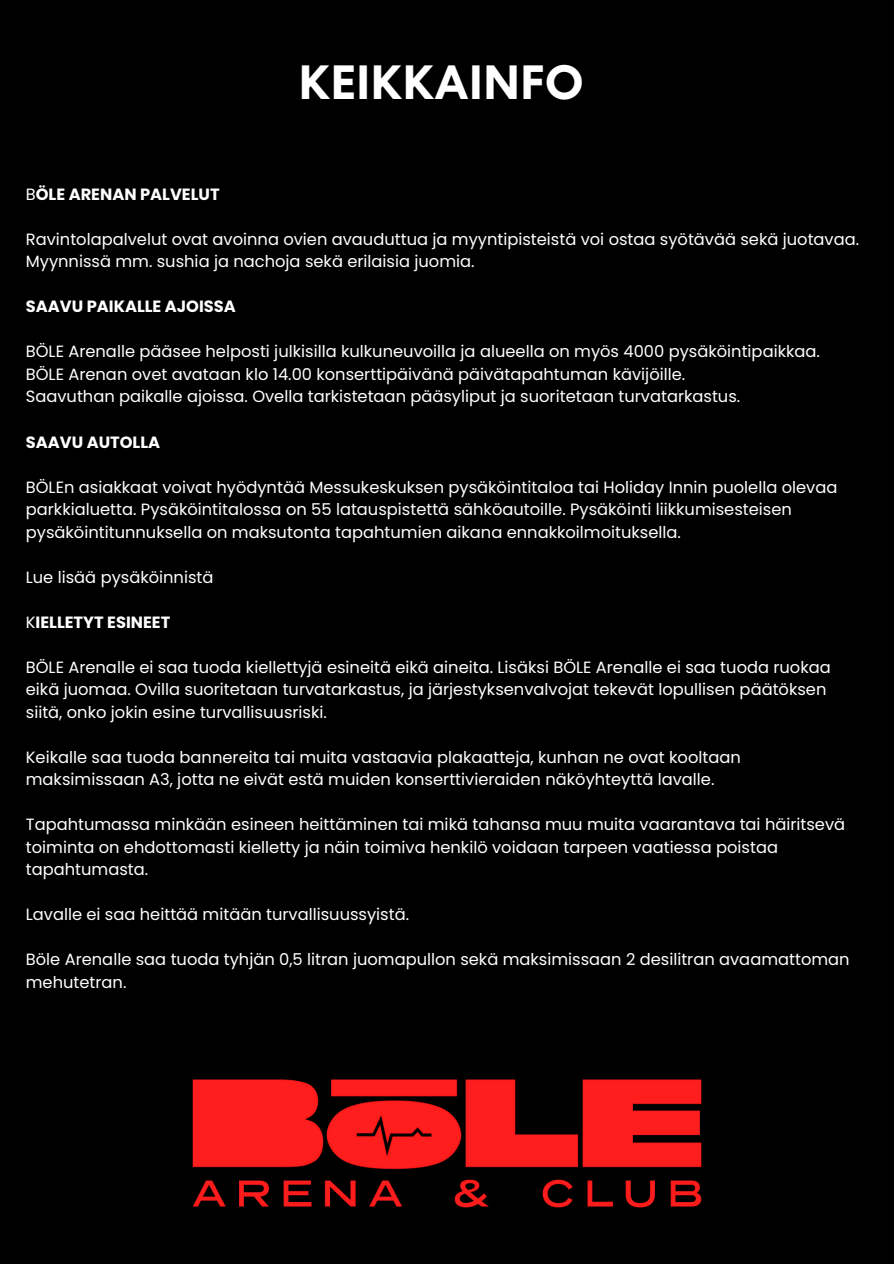
<style>
.page{position:relative;width:894px;height:1264px;background:#fff}
.page>*{position:absolute;margin:0;border:0;box-sizing:border-box;transform-origin:0 0}
.t1{font:700 48px "Centra No 2";color:#fff}
.t2{font:16.35px/22.5px "Poppins";color:#fff}
.t3{font:700 16.35px "Poppins";color:#fff}
.s1{font-weight:400}
</style>
<div class="page">
<div style="left:0;top:0;width:893px;height:1263px;background:#000"></div>
<img style="left:192px;top:1079px;width:510px;height:129px">
<h3 class="t1" style="left:298px;top:65px;width:287px">KEIKKAINFO</h3>
<p class="t3" style="left:26px;top:183px;width:195px"><span class="s1">B</span>ÖLE ARENAN PALVELUT</p>
<p class="t2" style="left:26px;top:228px;width:834px">Ravintolapalvelut ovat avoinna ovien avauduttua ja myyntipisteistä voi ostaa syötävää sekä juotavaa.</p>
<h2 class="t2" style="left:26px;top:250px;width:450px">Myynnissä mm. sushia ja nachoja sekä erilaisia juomia.</h2>
<p class="t3" style="left:26px;top:295px;width:211px">SAAVU PAIKALLE AJOISSA</p>
<p class="t2" style="left:26px;top:340px;width:795px">BÖLE Arenalle pääsee helposti julkisilla kulkuneuvoilla ja alueella on myös 4000 pysäköintipaikkaa.<br>BÖLE Arenan ovet avataan klo 14.00 konserttipäivänä päivätapahtuman kävijöille.</p>
<h2 class="t2" style="left:26px;top:385px;width:715px">Saavuthan paikalle ajoissa. Ovella tarkistetaan pääsyliput ja suoritetaan turvatarkastus.</h2>
<p class="t3" style="left:26px;top:430px;width:136px">SAAVU AUTOLLA</p>
<p class="t2" style="left:26px;top:475px;width:812px">BÖLEn asiakkaat voivat hyödyntää Messukeskuksen pysäköintitaloa tai Holiday Innin puolella olevaa parkkialuetta. Pysäköintitalossa on 55 latauspistettä sähköautoille. Pysäköinti liikkumisesteisen pysäköintitunnuksella on maksutonta tapahtumien aikana ennakkoilmoituksella.</p>
<h3 class="t2" style="left:26px;top:565px;width:189px">Lue lisää pysäköinnistä</h3>
<p class="t3" style="left:26px;top:610px;width:146px"><span class="s1">K</span>IELLETYT ESINEET</p>
<p class="t2" style="left:26px;top:655px;width:806px">BÖLE Arenalle ei saa tuoda kiellettyjä esineitä eikä aineita. Lisäksi BÖLE Arenalle ei saa tuoda ruokaa eikä juomaa. Ovilla suoritetaan turvatarkastus, ja järjestyksenvalvojat tekevät lopullisen päätöksen siitä, onko jokin esine turvallisuusriski.</p>
<p class="t2" style="left:26px;top:745px;width:716px">Keikalle saa tuoda bannereita tai muita vastaavia plakaatteja, kunhan ne ovat kooltaan maksimissaan A3, jotta ne eivät estä muiden konserttivieraiden näköyhteyttä lavalle.</p>
<p class="t2" style="left:26px;top:813px;width:820px">Tapahtumassa minkään esineen heittäminen tai mikä tahansa muu muita vaarantava tai häiritsevä toiminta on ehdottomasti kielletty ja näin toimiva henkilö voidaan tarpeen vaatiessa poistaa tapahtumasta.</p>
<p class="t2" style="left:26px;top:903px;width:384px">Lavalle ei saa heittää mitään turvallisuussyistä.</p>
<p class="t2" style="left:26px;top:948px;width:825px">Böle Arenalle saa tuoda tyhjän 0,5 litran juomapullon sekä maksimissaan 2 desilitran avaamattoman mehutetran.</p>
</div>
